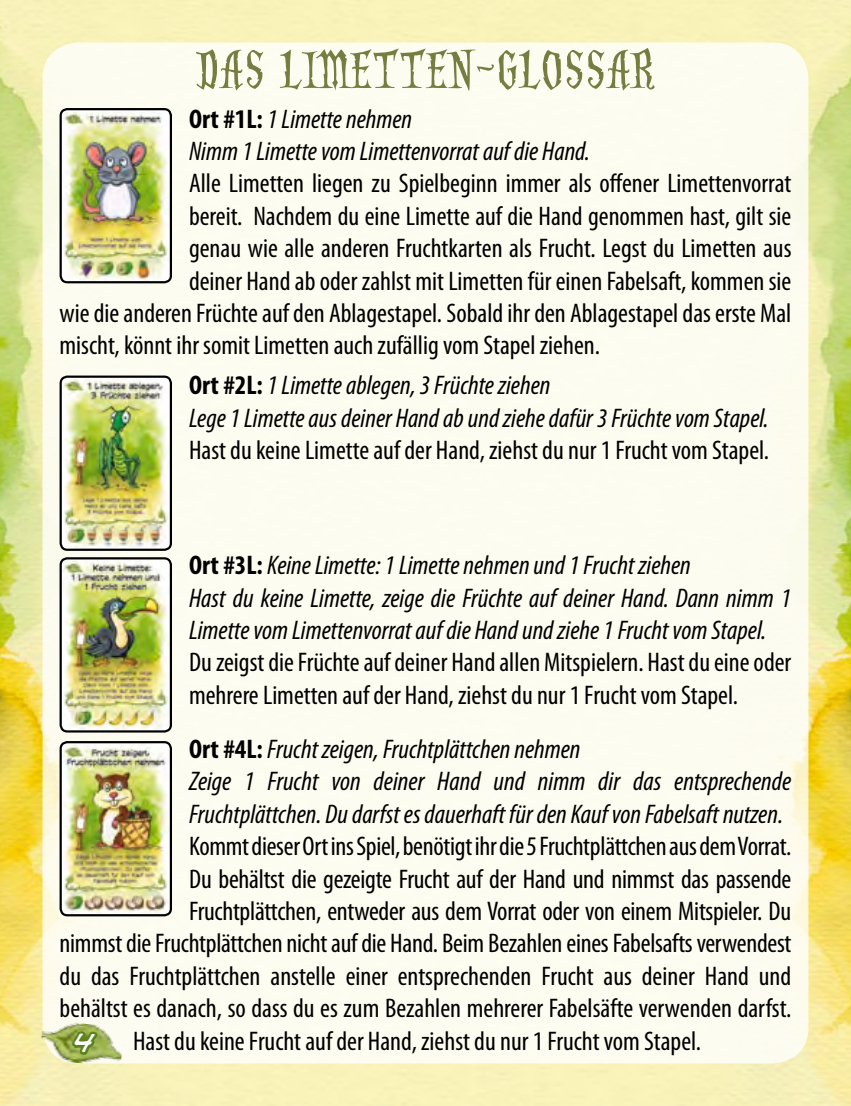
<style>
.page{position:relative;width:851px;height:1106px;background:#fff}
.page>*{position:absolute;margin:0;border:0;box-sizing:border-box;transform-origin:0 0}
.t1{font:54px "CC Altogether Ooky";letter-spacing:.05em;color:#777d40;scale:1.1 1}
.t2{font:condensed 27px/32.4px "Myriad Pro";color:#000}
.t3{font:italic condensed 27px/32.4px "Myriad Pro";color:#000}
.s1{font-weight:700;font-style:normal}
</style>
<div class="page">
<img style="left:0;top:0;width:131px;height:1106px">
<img style="left:131px;top:0;width:719px;height:1106px">
<div style="left:43px;top:43px;width:765px;height:1020px;background:#fffef5;border-radius:36px"></div>
<img style="left:39px;top:1019px;width:85px;height:48px">
<img style="left:61px;top:111px;width:108px;height:171px">
<div style="left:60px;top:108px;width:112px;height:175px;border:2px solid #000;border-radius:7px"></div>
<img style="left:63px;top:378px;width:106px;height:170px">
<div style="left:60px;top:375px;width:112px;height:176px;border:2px solid #000;border-radius:7px"></div>
<img style="left:61px;top:560px;width:110px;height:171px">
<div style="left:60px;top:557px;width:112px;height:175px;border:2px solid #000;border-radius:7px"></div>
<img style="left:61px;top:744px;width:108px;height:171px">
<div style="left:60px;top:741px;width:112px;height:175px;border:2px solid #000;border-radius:7px"></div>
<svg style="left:67px;top:1028px;width:35px;height:25px"></svg>
<h1 class="t1" style="left:197px;top:43px;width:416px">DAS LIMETTEN-GLOSSAR</h1>
<p class="t3" style="left:189px;top:102px;width:402px"><span class="s1">Ort #1L:</span> 1 Limette nehmen<br>Nimm 1 Limette vom Limettenvorrat auf die Hand.</p>
<p class="t2" style="left:189px;top:167px;width:603px">Alle Limetten liegen zu Spielbeginn immer als offener Limettenvorrat</p>
<p class="t2" style="left:189px;top:199px;width:603px">bereit. Nachdem du eine Limette auf die Hand genommen hast, gilt sie</p>
<p class="t2" style="left:189px;top:232px;width:604px">genau wie alle anderen Fruchtkarten als Frucht. Legst du Limetten aus</p>
<p class="t2" style="left:189px;top:264px;width:603px">deiner Hand ab oder zahlst mit Limetten für einen Fabelsaft, kommen sie</p>
<p class="t2" style="left:60px;top:296px;width:733px">wie die anderen Früchte auf den Ablagestapel. Sobald ihr den Ablagestapel das erste Mal</p>
<p class="t2" style="left:60px;top:329px;width:542px">mischt, könnt ihr somit Limetten auch zufällig vom Stapel ziehen.</p>
<p class="t3" style="left:189px;top:369px;width:581px"><span class="s1">Ort #2L:</span> 1 Limette ablegen, 3 Früchte ziehen<br>Lege 1 Limette aus deiner Hand ab und ziehe dafür 3 Früchte vom Stapel.</p>
<p class="t2" style="left:189px;top:433px;width:581px">Hast du keine Limette auf der Hand, ziehst du nur 1 Frucht vom Stapel.</p>
<p class="t3" style="left:189px;top:549px;width:603px"><span class="s1">Ort #3L:</span> Keine Limette: 1 Limette nehmen und 1 Frucht ziehen<br>Hast du keine Limette, zeige die Früchte auf deiner Hand. Dann nimm 1<br>Limette vom Limettenvorrat auf die Hand und ziehe 1 Frucht vom Stapel.</p>
<p class="t2" style="left:189px;top:646px;width:603px">Du zeigst die Früchte auf deiner Hand allen Mitspielern. Hast du eine oder mehrere Limetten auf der Hand, ziehst du nur 1 Frucht vom Stapel.</p>
<p class="t3" style="left:189px;top:732px;width:603px"><span class="s1">Ort #4L:</span> Frucht zeigen, Fruchtplättchen nehmen<br>Zeige 1 Frucht von deiner Hand und nimm dir das entsprechende<br>Fruchtplättchen. Du darfst es dauerhaft für den Kauf von Fabelsaft nutzen.</p>
<p class="t2" style="left:189px;top:829px;width:603px">Kommt dieser Ort ins Spiel, benötigt ihr die 5 Fruchtplättchen aus dem Vorrat.</p>
<p class="t2" style="left:189px;top:862px;width:603px">Du behältst die gezeigte Frucht auf der Hand und nimmst das passende</p>
<p class="t2" style="left:189px;top:894px;width:603px">Fruchtplättchen, entweder aus dem Vorrat oder von einem Mitspieler. Du</p>
<p class="t2" style="left:60px;top:927px;width:733px">nimmst die Fruchtplättchen nicht auf die Hand. Beim Bezahlen eines Fabelsafts verwendest</p>
<p class="t2" style="left:60px;top:959px;width:733px">du das Fruchtplättchen anstelle einer entsprechenden Frucht aus deiner Hand und</p>
<p class="t2" style="left:60px;top:991px;width:733px">behältst es danach, so dass du es zum Bezahlen mehrerer Fabelsäfte verwenden darfst.</p>
<p class="t2" style="left:133px;top:1024px;width:569px">Hast du keine Frucht auf der Hand, ziehst du nur 1 Frucht vom Stapel.</p>
</div>
